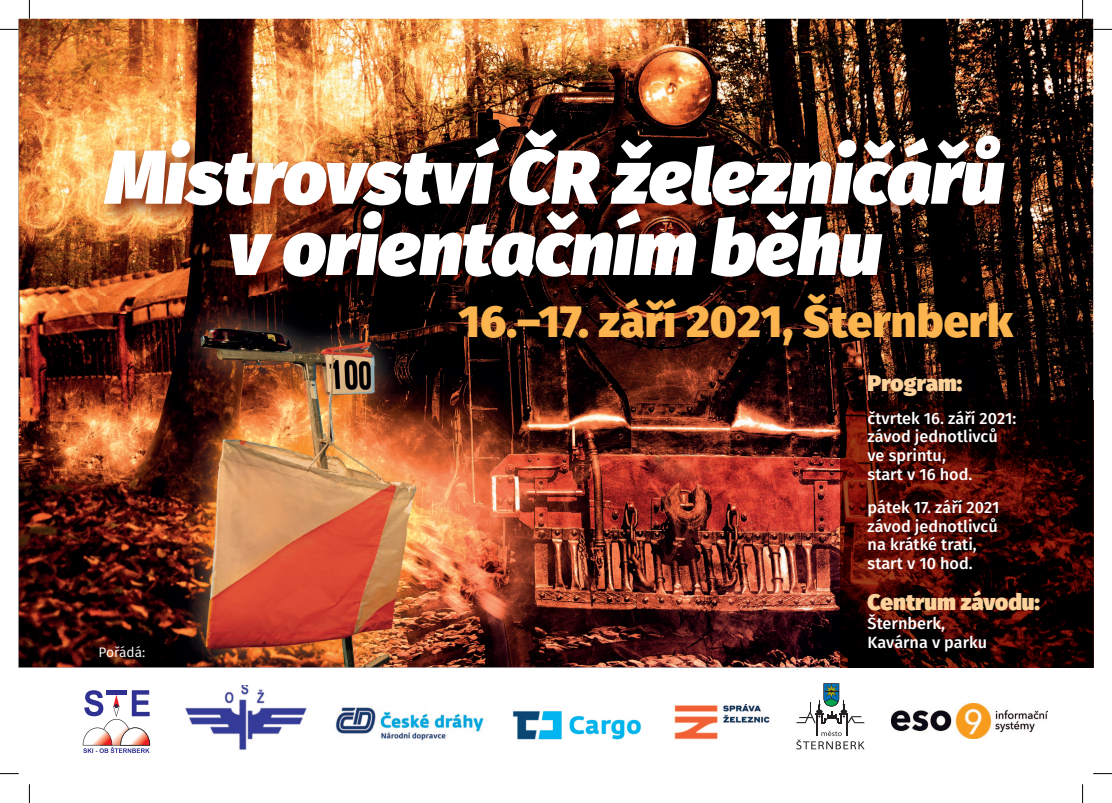
<style>
.page{position:relative;width:1112px;height:803px;background:#fff}
.page>*{position:absolute;margin:0;border:0;box-sizing:border-box;transform-origin:0 0}
.t1{font:italic 900 76.12px/71.2px "Fira Sans";color:#fff;text-align:center}
.t2{font:800 45px "Fira Sans";color:#fbb44e}
.t3{font:900 22.5px "Fira Sans";color:#fdd29b}
.t4{font:500 16.25px/18.8px "Fira Sans";color:#fff}
.t5{font:13.75px "Fira Sans";color:#fff}
</style>
<div class="page">
<img style="left:19px;top:19px;width:1073px;height:648px">
<img style="left:839px;top:401px;width:253px;height:266px">
<svg style="left:796px;top:683px;width:68px;height:66px"></svg>
<img style="left:891px;top:703px;width:155px;height:35px">
<img style="left:100px;top:127px;width:922px;height:169px">
<svg style="left:83px;top:690px;width:67px;height:63px"></svg>
<img style="left:335px;top:707px;width:149px;height:34px">
<img style="left:512px;top:711px;width:129px;height:29px">
<img style="left:674px;top:704px;width:96px;height:36px">
<img style="left:185px;top:685px;width:122px;height:65px">
<svg style="left:0;top:29px;width:19px;height:1px"></svg>
<svg style="left:1092px;top:29px;width:19px;height:1px"></svg>
<svg style="left:0;top:773px;width:19px;height:1px"></svg>
<svg style="left:1093px;top:773px;width:18px;height:1px"></svg>
<svg style="left:29px;top:0;width:1px;height:19px"></svg>
<svg style="left:29px;top:784px;width:1px;height:19px"></svg>
<svg style="left:1081px;top:0;width:2px;height:19px"></svg>
<svg style="left:1082px;top:784px;width:1px;height:19px"></svg>
<h1 class="t1" style="left:106px;top:132px;width:899px">Mistrovství ČR železničářů v orientačním běhu</h1>
<p class="t5" style="left:98px;top:642px;width:48px">Pořádá:</p>
<h2 class="t2" style="left:458px;top:281px;width:556px">16.–17. září 2021, Šternberk</h2>
<h3 class="t3" style="left:867px;top:362px;width:96px">Program:</h3>
<p class="t4" style="left:867px;top:408px;width:150px">čtvrtek 16. září 2021: závod jednotlivců ve sprintu,<br>start v 16 hod.</p>
<p class="t4" style="left:867px;top:497px;width:133px">pátek 17. září 2021 závod jednotlivců na krátké trati, start v 10 hod.</p>
<h3 class="t3" style="left:867px;top:582px;width:174px">Centrum závodu:</h3>
<p class="t4" style="left:867px;top:613px;width:121px">Šternberk,<br>Kavárna v parku</p>
</div>
